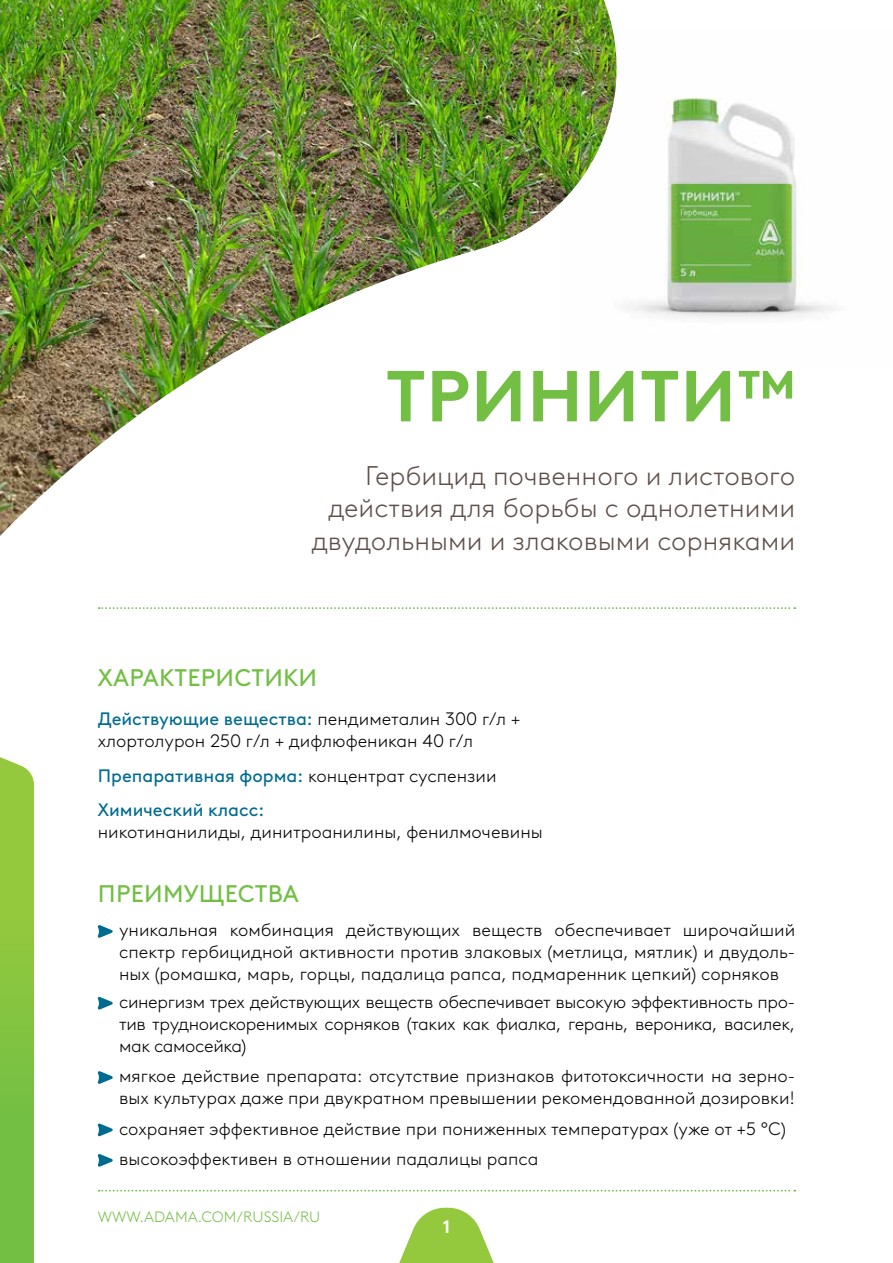
<style>
.page{position:relative;width:893px;height:1263px;background:#fff}
.page>*{position:absolute;margin:0;border:0;box-sizing:border-box;transform-origin:0 0}
.t1{font:700 72px "Brown LL Pan";letter-spacing:.01em;color:#72bf44}
.t2{font:300 27px/32.4px "Brown LL Pan";color:#5f4f4b;text-align:right}
.t3{font:24px "Brown LL Pan";letter-spacing:.01em;color:#72bf44}
.t4{font:300 18px/21.9px "Brown LL Pan";color:#000}
.t5{font:18px/34.7px "Brown LL Pan";color:#006b91}
.t6{font:700 18px "Brown LL Pan";color:#fff}
.t7{font:300 15px "Brown LL Pan";color:#72bf44}
.s1{font-weight:400;color:#006b91}
.s2{font-weight:300;color:#000}
</style>
<div class="page">
<img style="left:625px;top:97px;width:209px;height:221px">
<img style="left:0;top:0;width:617px;height:536px">
<svg style="left:98px;top:925px;width:15px;height:13px"></svg>
<svg style="left:98px;top:997px;width:15px;height:13px"></svg>
<svg style="left:98px;top:1071px;width:15px;height:13px"></svg>
<svg style="left:98px;top:1123px;width:15px;height:13px"></svg>
<svg style="left:98px;top:1154px;width:15px;height:13px"></svg>
<svg style="left:0;top:757px;width:34px;height:506px;background:#85c443"></svg>
<svg style="left:399px;top:1208px;width:95px;height:55px"></svg>
<svg style="left:99px;top:1190px;width:696px;height:1px"></svg>
<svg style="left:99px;top:607px;width:696px;height:2px"></svg>
<h1 class="t1" style="left:386px;top:341px;width:413px">Тринити™</h1>
<h2 class="t2" style="left:311px;top:458px;width:485px">Гербицид почвенного и листового действия для борьбы с однолетними двудольными и злаковыми сорняками</h2>
<h3 class="t3" style="left:98px;top:660px;width:221px">Характеристики</h3>
<p class="t4" style="left:98px;top:707px;width:424px"><span class="s1">Действующие вещества:</span> пендиметалин 300 г/л + хлортолурон 250 г/л + дифлюфеникан 40 г/л</p>
<p class="t5" style="left:98px;top:757px;width:400px">Препаративная форма: <span class="s2">концентрат суспензии<br></span>Химический класс:</p>
<p class="t4" style="left:98px;top:820px;width:447px">никотинанилиды, динитроанилины, фенилмочевины</p>
<h3 class="t3" style="left:98px;top:875px;width:34px">ПРЕИ</h3>
<h3 class="t3" style="left:163px;top:875px;width:137px">МУЩЕСТВА</h3>
<p class="t4" style="left:119px;top:918px;width:678px;text-align:justify">уникальная комбинация действующих веществ обеспечивает широчайший спектр гербицидной активности против злаковых (метлица, мятлик) и двудоль&shy;ных (ромашка, марь, горцы, падалица рапса, подмаренник цепкий) сорняков</p>
<p class="t4" style="left:119px;top:990px;width:678px;text-align:justify">синергизм трех действующих веществ обеспечивает высокую эффективность про&shy;тив трудноискоренимых сорняков (таких как фиалка, герань, вероника, василек, мак самосейка)</p>
<p class="t4" style="left:119px;top:1064px;width:678px">мягкое действие препарата: отсутствие признаков фитотоксичности на зерно&shy;вых культурах даже при двукратном превышении рекомендованной дозировки!</p>
<p class="t4" style="left:119px;top:1112px;width:668px;line-height:30.5px">сохраняет эффективное действие при пониженных температурах (уже от +5 °С) высокоэффективен в отношении падалицы рапса</p>
<p class="t7" style="left:98px;top:1206px;width:224px">WWW.ADAMA.COM/RUSSIA/RU</p>
<p class="t6" style="left:443px;top:1213px;width:8px">1</p>
</div>
